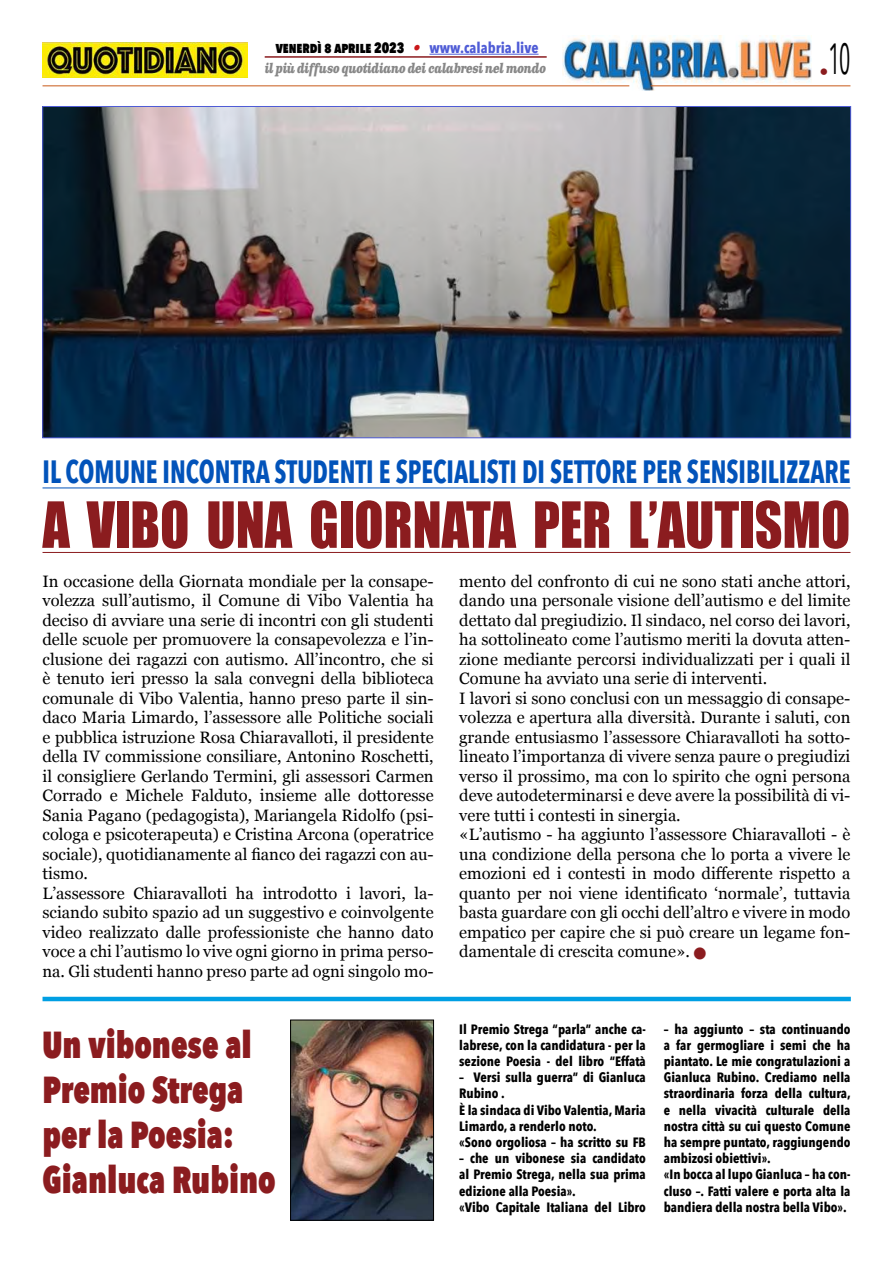
<style>
.page{position:relative;width:893px;height:1263px;background:#fff}
.page>*{position:absolute;margin:0;border:0;box-sizing:border-box;transform-origin:0 0}
.t1{font:58.8px "Impact";color:#8b1c1f;scale:.91 1}
.t2{font:43.5px "Avenir Next Condensed";color:#000;scale:.55 1}
.t3{font:800 37.5px/45px "Avenir Next Condensed";color:#8b1c1f;scale:.89 1}
.t4{font:700 32.1px "Avenir Next Condensed";color:#0253ba;scale:.81 1}
.t5{font:16.5px/19.5px "Georgia";color:#000}
.t6{font:800 15px "Avenir Next Condensed";color:#000;scale:.9 1}
.t7{font:700 13.5px/16.2px "Avenir Next Condensed";color:#000}
.t8{font:italic 700 13.5px "Clarendon Text Pro";letter-spacing:-.05em;color:#878787;scale:.79 1}
.s1{font-family:"Clarendon Text Pro";font-weight:700;font-style:italic;color:#ca181a}
.s2{font-weight:700;color:#4f5cd6}
.s3{color:#8b1c1f}
</style>
<div class="page">
<img style="left:563px;top:36px;width:248px;height:54px">
<hr style="left:43px;top:85px;width:586px;height:1px;background:#c85a19">
<hr style="left:651px;top:85px;width:199px;height:1px;background:#c85a19">
<hr style="left:429px;top:54px;width:110px;height:1px;background:#4f5cd6">
<hr style="left:265px;top:56px;width:282px;height:2px;background:#8b1c1f">
<img style="left:43px;top:43px;width:204px;height:34px">
<hr style="left:43px;top:488px;width:807px;height:1px;background:#0253ba">
<hr style="left:43px;top:552px;width:807px;height:1px;background:#8b1c1f">
<img style="left:45px;top:108px;width:804px;height:328px">
<img style="left:292px;top:1022px;width:140px;height:196px">
<div style="left:290px;top:1020px;width:144px;height:200px;border:1px solid #000"></div>
<hr style="left:43px;top:997px;width:808px;height:4px;background:#009fe3">
<p class="t6" style="left:276px;top:38px;width:293px">venerdì 8 aprile 2023 <span class="s1">•</span> <span class="s2">www.calabria.live</span></p>
<p class="t8" style="left:265px;top:60px;width:358px">il più diffuso quotidiano dei calabresi nel mondo</p>
<h2 class="t2" style="left:820px;top:21px;width:58px"><sub>•</sub>10</h2>
<h3 class="t4" style="left:43px;top:452px;width:999px">IL COMUNE INCONTRA STUDENTI E SPECIALISTI DI SETTORE PER SENSIBILIZZARE</h3>
<h1 class="t1" style="left:43px;top:479px;width:889px">A VIBO UNA GIORNATA PER L’AUTISMO</h1>
<p class="t5" style="left:43px;top:570px;width:393px">In occasione della Giornata mondiale per la consape&shy;volezza sull’autismo, il Comune di Vibo Valentia ha deciso di avviare una serie di incontri con gli studenti delle scuole per promuovere la consapevolezza e l’in&shy;clusione dei ragazzi con autismo. All’incontro, che si è tenuto ieri presso la sala convegni della biblioteca comunale di Vibo Valentia, hanno preso parte il sin&shy;daco Maria Limardo, l’assessore alle Politiche sociali e pubblica istruzione Rosa Chiaravalloti, il presidente della IV commissione consiliare, Antonino Roschetti, il consigliere Gerlando Termini, gli assessori Carmen Corrado e Michele Falduto, insieme alle dottoresse Sania Pagano (pedagogista), Mariangela Ridolfo (psi&shy;cologa e psicoterapeuta) e Cristina Arcona (operatrice sociale), quotidianamente al fianco dei ragazzi con au&shy;tismo.<br>L’assessore Chiaravalloti ha introdotto i lavori, la&shy;sciando subito spazio ad un suggestivo e coinvolgente video realizzato dalle professioniste che hanno dato voce a chi l’autismo lo vive ogni giorno in prima perso&shy;na. Gli studenti hanno preso parte ad ogni singolo mo-</p>
<p class="t5" style="left:459px;top:570px;width:393px">mento del confronto di cui ne sono stati anche attori, dando una personale visione dell’autismo e del limite dettato dal pregiudizio. Il sindaco, nel corso dei lavori, ha sottolineato come l’autismo meriti la dovuta atten&shy;zione mediante percorsi individualizzati per i quali il Comune ha avviato una serie di interventi.<br>I lavori si sono conclusi con un messaggio di consape&shy;volezza e apertura alla diversità. Durante i saluti, con grande entusiasmo l’assessore Chiaravalloti ha sotto&shy;lineato l’importanza di vivere senza paure o pregiudizi verso il prossimo, ma con lo spirito che ogni persona deve autodeterminarsi e deve avere la possibilità di vi&shy;vere tutti i contesti in sinergia.<br>«L’autismo - ha aggiunto l’assessore Chiaravalloti - è una condizione della persona che lo porta a vivere le emozioni ed i contesti in modo differente rispetto a quanto per noi viene identificato ‘normale’, tuttavia basta guardare con gli occhi dell’altro e vivere in modo empatico per capire che si può creare un legame fon&shy;damentale di crescita comune». <span class="s3">■</span></p>
<h3 class="t3" style="left:43px;top:1021px;width:264px">Un vibonese al<br>Premio Strega per la Poesia:<br>Gianluca Rubino</h3>
<p class="t7" style="left:459px;top:1020px;width:188px;text-align:justify">Il Premio Strega “parla” anche ca&shy;labrese, con la candidatura - per la sezione Poesia - del libro “Effatà</p>
<p class="t7" style="left:459px;top:1069px;width:188px">– Versi sulla guerra” di Gianluca<br>Rubino .<br>È la sindaca di Vibo Valentia, Maria<br>Limardo, a renderlo noto.<br>«Sono orgoliosa – ha scritto su FB</p>
<p class="t7" style="left:459px;top:1150px;width:188px">– che un vibonese sia candidato al Premio Strega, nella sua prima edizione alla Poesia».<br>«Vibo Capitale Italiana del Libro</p>
<p class="t7" style="left:664px;top:1020px;width:188px">– ha aggiunto – sta continuando a far germogliare i semi che ha piantato. Le mie congratulazioni a<br>Gianluca Rubino. Crediamo nella straordinaria forza della cultura, e nella vivacità culturale della nostra città su cui questo Comune ha sempre puntato, raggiungendo ambizosi obiettivi».<br>«In bocca al lupo Gianluca – ha con&shy;cluso –. Fatti valere e porta alta la bandiera della nostra bella Vibo».</p>
</div>
